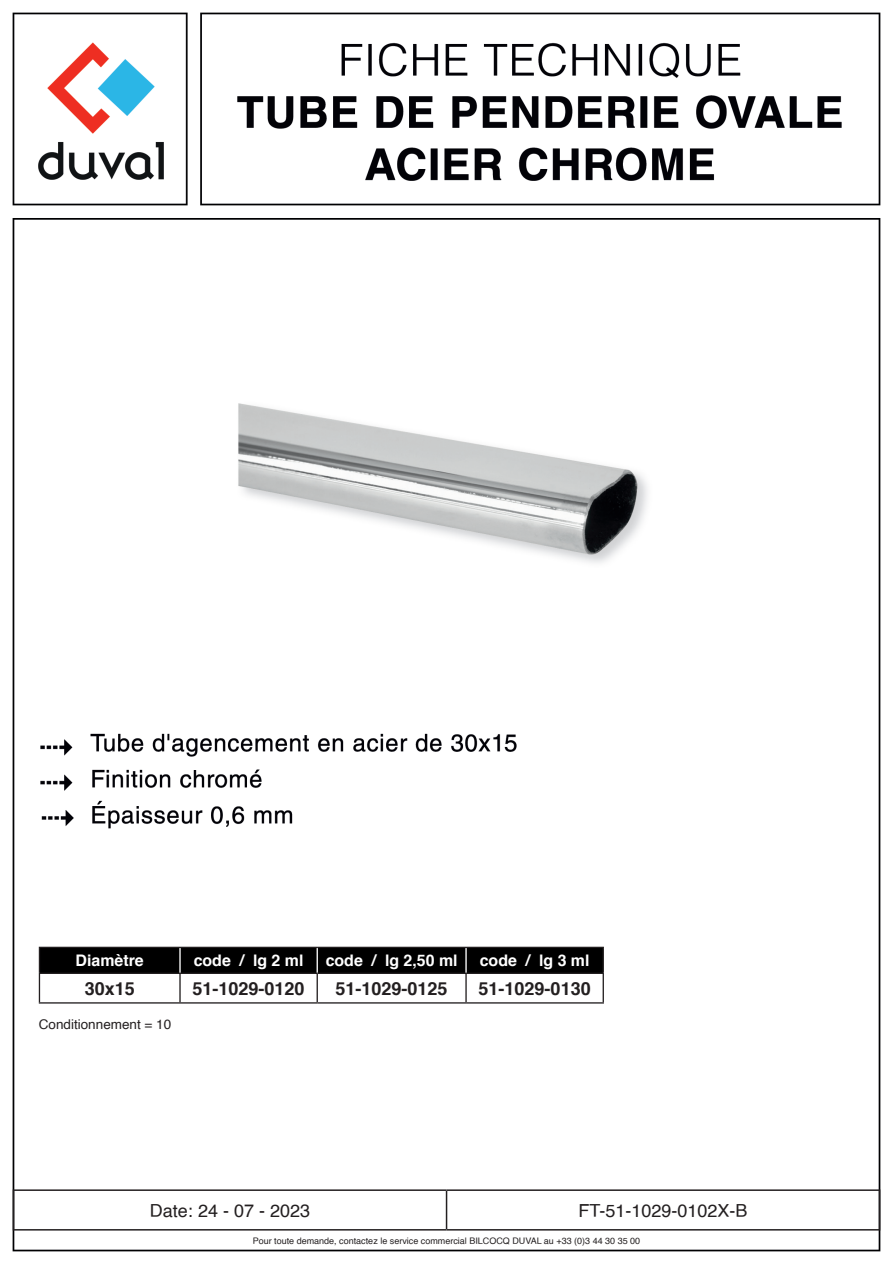
<style>
.page{position:relative;width:893px;height:1263px;background:#fff}
.page>*{position:absolute;margin:0;border:0;box-sizing:border-box;transform-origin:0 0}
.t1{font:700 18px "Helvetica";color:#231f20}
.t2{font:18px "Helvetica";color:#231f20}
.t3{font:700 15.9px "Helvetica";color:#fff}
.t4{font:13.5px "Helvetica";color:#231f20}
.t5{font:9px "Helvetica";color:#231f20}
</style>
<div class="page">
<img style="left:12px;top:12px;width:869px;height:1240px">
<hr style="left:13px;top:1189px;width:434px;height:2px;background:#231f20">
<hr style="left:13px;top:1191px;width:1px;height:38px;background:#231f20">
<hr style="left:447px;top:1189px;width:433px;height:2px;background:#231f20">
<hr style="left:446px;top:1191px;width:1px;height:38px;background:#231f20">
<hr style="left:879px;top:1191px;width:1px;height:38px;background:#231f20">
<hr style="left:13px;top:1229px;width:434px;height:1px;background:#231f20">
<hr style="left:447px;top:1229px;width:433px;height:1px;background:#231f20">
<svg style="left:39px;top:947px;width:565px;height:56px"></svg>
<p class="t3" style="left:76px;top:948px;width:70px">Diamètre</p>
<p class="t3" style="left:194px;top:948px;width:111px">code / lg 2 ml</p>
<p class="t3" style="left:326px;top:948px;width:133px">code / lg 2,50 ml</p>
<p class="t3" style="left:480px;top:948px;width:111px">code / lg 3 ml</p>
<p class="t1" style="left:85px;top:974px;width:52px">30x15</p>
<p class="t1" style="left:193px;top:974px;width:114px">51-1029-0120</p>
<p class="t1" style="left:336px;top:974px;width:114px">51-1029-0125</p>
<p class="t1" style="left:479px;top:974px;width:114px">51-1029-0130</p>
<p class="t4" style="left:39px;top:1014px;width:134px">Conditionnement = 10</p>
<p class="t2" style="left:150px;top:1196px;width:162px">Date: 24 - 07 - 2023</p>
<p class="t2" style="left:578px;top:1196px;width:171px">FT-51-1029-0102X-B</p>
<p class="t5" style="left:253px;top:1234px;width:389px">Pour toute demande, contactez le service commercial BILCOCQ DUVAL au +33 (0)3 44 30 35 00</p>
</div>
